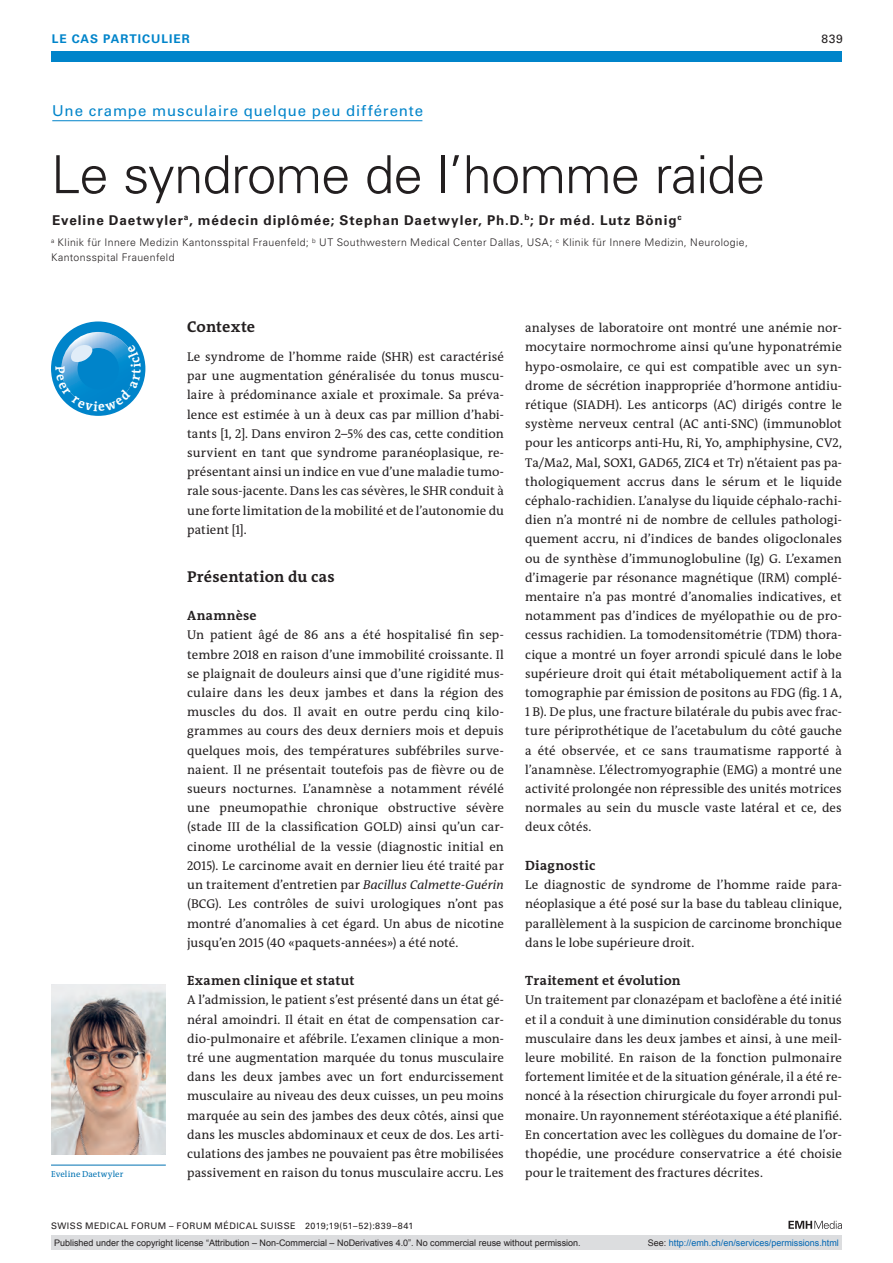
<style>
.page{position:relative;width:893px;height:1263px;background:#fff}
.page>*{position:absolute;margin:0;border:0;box-sizing:border-box;transform-origin:0 0}
.t1{font:300 52.5px "Univers LT Std";letter-spacing:-.015em;color:#231f20}
.t2{font:700 15.75px "The Antiqua B W7";letter-spacing:.01em;color:#231f20}
.t3{font:15px "Univers LT Std";letter-spacing:.06em;color:#0084ca}
.t4{font:700 13.5px "Univers LT Std";letter-spacing:.07em;color:#231f20}
.t5{font:700 13.5px "The Antiqua B W7";letter-spacing:.02em;color:#231f20}
.t6{font:12.75px/19.2px "The Antiqua B W5 Plain";letter-spacing:.005em;color:#231f20;text-align:justify}
.t7{font:700 12px "Univers LT Std";letter-spacing:.085em;color:#0084ca}
.t8{font:12px "Univers LT Std";color:#231f20}
.t9{font:300 10.5px/15px "Univers LT Std";letter-spacing:.035em;color:#231f20}
.t10{font:9px "Arial";color:#231f20}
.t11{font:9px "Univers LT Std";letter-spacing:.05em;color:#231f20}
.t12{font:9px "Arial";color:#0166b3}
.t13{font:8.7px "The Antiqua B W5 Plain";letter-spacing:.01em;color:#0072b2}
.s1{font-style:italic}
.s2{color:#231f20}
</style>
<div class="page">
<div style="left:51px;top:51px;width:791px;height:11px;background:#0084ca"></div>
<svg style="left:788px;top:1221px;width:54px;height:8px"></svg>
<hr style="left:52px;top:120px;width:370px;height:1px;background:#0084ca">
<hr style="left:51px;top:1165px;width:115px;height:1px;background:#0072b2">
<img style="left:51px;top:984px;width:115px;height:170px">
<div style="left:51px;top:1235px;width:791px;height:15px;background:#dcdddf"></div>
<svg style="left:51px;top:321px;width:94px;height:95px"></svg>
<p class="t7" style="left:52px;top:31px;width:140px">LE CAS PARTICULIER</p>
<p class="t8" style="left:821px;top:31px;width:23px">839</p>
<p class="t3" style="left:52px;top:102px;width:372px">Une crampe musculaire quelque peu différente</p>
<h1 class="t1" style="left:51px;top:143px;width:716px">Le syndrome de l’homme raide</h1>
<p class="t4" style="left:52px;top:212px;width:631px">Eveline Daetwyler<sup>a</sup>, médecin diplômée; Stephan Daetwyler, Ph.D.<sup>b</sup>; Dr méd. Lutz Bönig<sup>c</sup></p>
<p class="t9" style="left:51px;top:235px;width:698px"><sup>a</sup> Klinik für Innere Medizin Kantonsspital Frauenfeld; <sup>b</sup> UT Southwestern Medical Center Dallas, USA; <sup>c</sup> Klinik für Innere Medizin, Neurologie,<br>Kantonsspital Frauenfeld</p>
<p class="t13" style="left:51px;top:1169px;width:74px">Eveline Daetwyler</p>
<p class="t2" style="left:187px;top:317px;width:70px">Contexte</p>
<p class="t6" style="left:187px;top:347px;width:318px">Le syndrome de l’homme raide (SHR) est caractérisé par une augmentation généralisée du tonus muscu&shy;laire à prédominance axiale et proximale. Sa préva&shy;lence est estimée à un à deux cas par million d’habi&shy;tants [1, 2]. Dans environ 2–5% des cas, cette condition survient en tant que syndrome paranéoplasique, re&shy;présentant ainsi un indice en vue d’une maladie tumo&shy;rale sous-jacente. Dans les cas sévères, le SHR conduit à une forte limitation de la mobilité et de l’autonomie du patient [1].</p>
<p class="t2" style="left:187px;top:566px;width:149px">Présentation du cas</p>
<p class="t5" style="left:187px;top:607px;width:71px">Anamnèse</p>
<p class="t6" style="left:187px;top:626px;width:318px">Un patient âgé de 86 ans a été hospitalisé fin sep&shy;tembre 2018 en raison d’une immobilité croissante. Il se plaignait de douleurs ainsi que d’une rigidité mus&shy;culaire dans les deux jambes et dans la région des muscles du dos. Il avait en outre perdu cinq kilo&shy;grammes au cours des deux derniers mois et depuis quelques mois, des températures subfébriles surve&shy;naient. Il ne présentait toutefois pas de fièvre ou de sueurs nocturnes. L’anamnèse a notamment révélé une pneumopathie chronique obstructive sévère (stade III de la classification GOLD) ainsi qu’un car&shy;cinome urothélial de la vessie (diagnostic initial en 2015). Le carcinome avait en dernier lieu été traité par un traitement d’entretien par <span class="s1">Bacillus Calmette-Guérin </span>(BCG). Les contrôles de suivi urologiques n’ont pas montré d’anomalies à cet égard. Un abus de nicotine jusqu’en 2015 (40 «paquets-années») a été noté.</p>
<p class="t5" style="left:187px;top:972px;width:169px">Examen clinique et statut</p>
<p class="t6" style="left:187px;top:990px;width:318px">A l’admission, le patient s’est présenté dans un état gé&shy;néral amoindri. Il était en état de compensation car&shy;dio-pulmonaire et afébrile. L’examen clinique a mon&shy;tré une augmentation marquée du tonus musculaire dans les deux jambes avec un fort endurcissement musculaire au niveau des deux cuisses, un peu moins marquée au sein des jambes des deux côtés, ainsi que dans les muscles abdominaux et ceux de dos. Les arti&shy;culations des jambes ne pouvaient pas être mobilisées passivement en raison du tonus musculaire accru. Les</p>
<p class="t11" style="left:51px;top:1220px;width:364px">SWISS MEDICAL FORUM – FORUM MÉDICAL SUISSE 2019;19(51–52):839–841</p>
<p class="t6" style="left:525px;top:318px;width:318px">analyses de laboratoire ont montré une anémie nor&shy;mocytaire normochrome ainsi qu’une hyponatrémie hypo-osmolaire, ce qui est compatible avec un syn&shy;drome de sécrétion inappropriée d’hormone antidiu&shy;rétique (SIADH). Les anticorps (AC) dirigés contre le système nerveux central (AC anti-SNC) (immunoblot pour les anticorps anti-Hu, Ri, Yo, amphiphysine, CV2, Ta/Ma2, Mal, SOX1, GAD65, ZIC4 et Tr) n’étaient pas pa&shy;thologiquement accrus dans le sérum et le liquide céphalo-rachidien. L’analyse du liquide céphalo-rachi&shy;dien n’a montré ni de nombre de cellules pathologi&shy;quement accru, ni d’indices de bandes oligoclonales ou de synthèse d’immunoglobuline (Ig) G. L’examen d’imagerie par résonance magnétique (IRM) complé&shy;mentaire n’a pas montré d’anomalies indicatives, et notamment pas d’indices de myélopathie ou de pro&shy;cessus rachidien. La tomodensitométrie (TDM) thora&shy;cique a montré un foyer arrondi spiculé dans le lobe supérieure droit qui était métaboliquement actif à la tomographie par émission de positons au FDG (fig. 1 A, 1 B). De plus, une fracture bilatérale du pubis avec frac&shy;ture périprothétique de l’acetabulum du côté gauche a été observée, et ce sans traumatisme rapporté à l’anamnèse. L’électromyographie (EMG) a montré une activité prolongée non répressible des unités motrices normales au sein du muscle vaste latéral et ce, des deux côtés.</p>
<p class="t5" style="left:525px;top:857px;width:72px">Diagnostic</p>
<p class="t6" style="left:525px;top:875px;width:318px">Le diagnostic de syndrome de l’homme raide para&shy;néoplasique a été posé sur la base du tableau clinique, parallèlement à la suspicion de carcinome bronchique dans le lobe supérieure droit.</p>
<p class="t5" style="left:525px;top:972px;width:157px">Traitement et évolution</p>
<p class="t6" style="left:525px;top:990px;width:318px">Un traitement par clonazépam et baclofène a été initié et il a conduit à une diminution considérable du tonus musculaire dans les deux jambes et ainsi, à une meil&shy;leure mobilité. En raison de la fonction pulmonaire fortement limitée et de la situation générale, il a été re&shy;noncé à la résection chirurgicale du foyer arrondi pul&shy;monaire. Un rayonnement stéréotaxique a été planifié.<br>En concertation avec les collègues du domaine de l’or&shy;thopédie, une procédure conservatrice a été choisie pour le traitement des fractures décrites.</p>
<p class="t10" style="left:54px;top:1237px;width:528px">Published under the copyright license “Attribution – Non-Commercial – NoDerivatives 4.0”. No commercial reuse without permission.</p>
<p class="t12" style="left:648px;top:1237px;width:193px"><span class="s2">See:</span> http://emh.ch/en/services/permissions.html</p>
</div>
